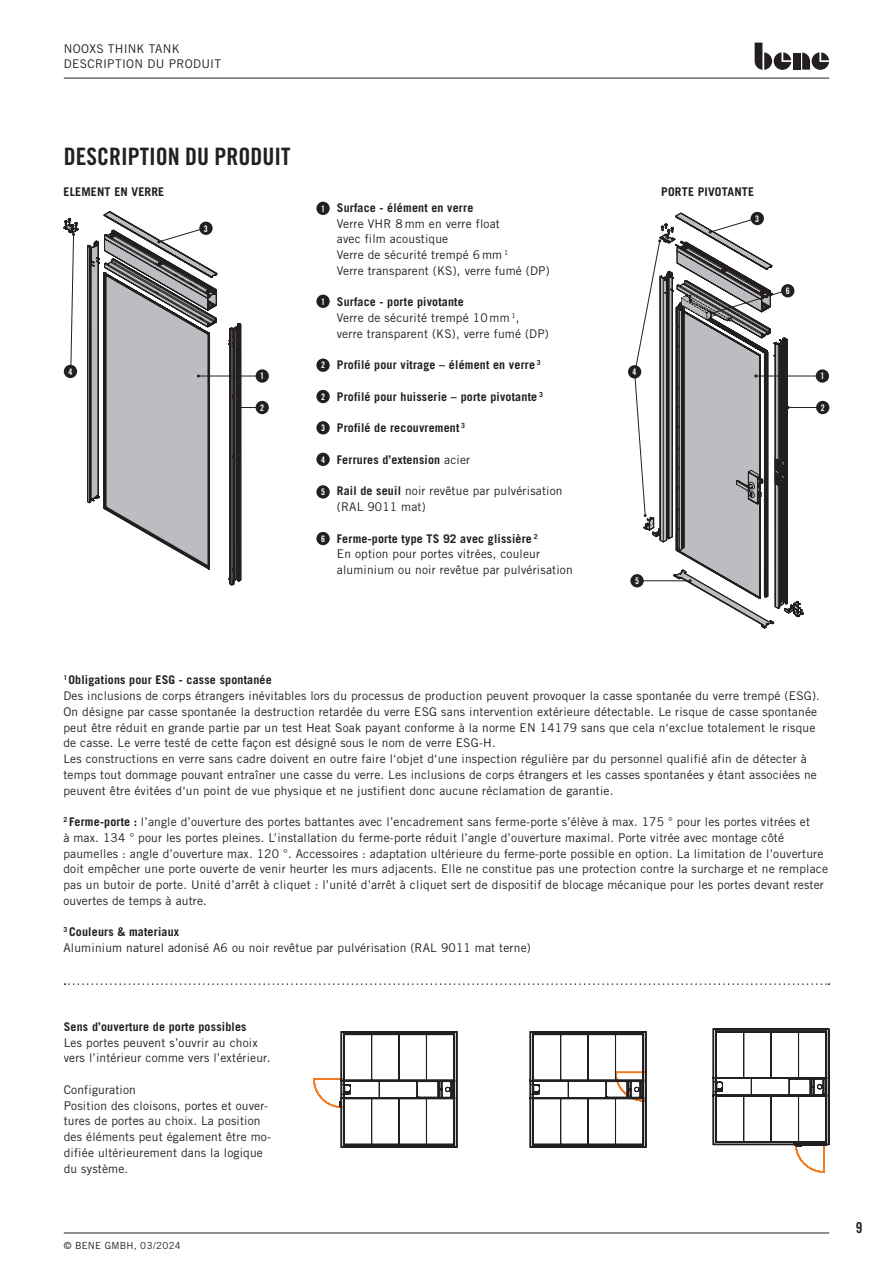
<style>
.page{position:relative;width:893px;height:1263px;background:#fff}
.page>*{position:absolute;margin:0;border:0;box-sizing:border-box;transform-origin:0 0}
.t1{font:24px "Trade Gothic LT Std Bd Cn 20";color:#231f20}
.t2{font:15px "Trade Gothic LT Std Bd Cn 20";color:#231f20}
.t3{font:12px/15.8px "Trade Gothic LT Std";letter-spacing:.015em;color:#231f20}
.t4{font:700 12px "Trade Gothic LT Std";letter-spacing:.015em;color:#231f20}
.t5{font:9.75px "Trade Gothic LT Std";letter-spacing:.03em;color:#231f20}
.t6{font:9px "Trade Gothic LT Std Bd Cn 20";color:#fff}
.s1{font-weight:700}
.s2{font-weight:400}
</style>
<div class="page">
<svg style="left:755px;top:43px;width:36px;height:27px"></svg>
<div style="left:793px;top:53px;width:7px;height:17px;background:#231f20"></div>
<svg style="left:802px;top:52px;width:27px;height:18px"></svg>
<div style="left:256px;top:369px;width:13px;height:14px;background:#231f20;border-radius:50%"></div>
<div style="left:816px;top:369px;width:13px;height:14px;background:#231f20;border-radius:50%"></div>
<div style="left:256px;top:401px;width:13px;height:13px;background:#231f20;border-radius:50%"></div>
<div style="left:816px;top:401px;width:13px;height:13px;background:#231f20;border-radius:50%"></div>
<svg style="left:630px;top:574px;width:14px;height:13px"></svg>
<hr style="left:198px;top:376px;width:60px;height:1px;background:#231f20">
<svg style="left:87px;top:211px;width:131px;height:359px"></svg>
<hr style="left:756px;top:376px;width:63px;height:1px;background:#231f20">
<svg style="left:229px;top:323px;width:29px;height:263px"></svg>
<hr style="left:788px;top:407px;width:31px;height:1px;background:#231f20">
<svg style="left:63px;top:218px;width:16px;height:155px"></svg>
<svg style="left:634px;top:212px;width:170px;height:417px"></svg>
<div style="left:64px;top:365px;width:13px;height:13px;background:#231f20;border-radius:50%"></div>
<div style="left:628px;top:365px;width:13px;height:13px;background:#231f20;border-radius:50%"></div>
<svg style="left:313px;top:1071px;width:512px;height:102px"></svg>
<svg style="left:339px;top:1101px;width:2px;height:6px"></svg>
<svg style="left:341px;top:1030px;width:484px;height:118px"></svg>
<svg style="left:713px;top:1028px;width:116px;height:119px"></svg>
<hr style="left:64px;top:78px;width:765px;height:1px;background:#231f20">
<hr style="left:64px;top:1232px;width:765px;height:1px;background:#231f20">
<div style="left:316px;top:202px;width:14px;height:13px;background:#231f20;border-radius:50%"></div>
<div style="left:316px;top:295px;width:14px;height:13px;background:#231f20;border-radius:50%"></div>
<div style="left:316px;top:359px;width:14px;height:13px;background:#231f20;border-radius:50%"></div>
<div style="left:316px;top:390px;width:14px;height:13px;background:#231f20;border-radius:50%"></div>
<div style="left:316px;top:421px;width:14px;height:13px;background:#231f20;border-radius:50%"></div>
<div style="left:316px;top:453px;width:14px;height:13px;background:#231f20;border-radius:50%"></div>
<div style="left:316px;top:485px;width:14px;height:14px;background:#231f20;border-radius:50%"></div>
<div style="left:316px;top:532px;width:14px;height:13px;background:#231f20;border-radius:50%"></div>
<svg style="left:65px;top:983px;width:764px;height:2px"></svg>
<p class="t3" style="left:64px;top:41px;width:159px;line-height:14.4px">NOOXS THINK TANK<br>DESCRIPTION DU PRODUIT</p>
<h1 class="t1" style="left:64px;top:141px;width:228px">DESCRIPTION DU PRODUIT</h1>
<p class="t4" style="left:64px;top:184px;width:102px">ELEMENT EN VERRE</p>
<p class="t4" style="left:661px;top:184px;width:94px">PORTE PIVOTANTE</p>
<p class="t6" style="left:321px;top:203px;width:5px">1</p>
<p class="t4" style="left:337px;top:200px;width:138px">Surface - élément en verre</p>
<p class="t3" style="left:337px;top:215px;width:214px">Verre VHR 8 mm en verre float<br>avec film acoustique<br>Verre de sécurité trempé 6 mm <sup>1<br></sup>Verre transparent (KS), verre fumé (DP)</p>
<p class="t3" style="left:337px;top:294px;width:214px"><span class="s1">Surface - porte pivotante<br></span>Verre de sécurité trempé 10 mm <sup>1</sup>,<br>verre transparent (KS), verre fumé (DP)</p>
<p class="t4" style="left:337px;top:358px;width:205px">Profilé pour vitrage – élément en verre <sup>3</sup></p>
<p class="t4" style="left:337px;top:389px;width:208px">Profilé pour huisserie – porte pivotante <sup>3</sup></p>
<p class="t4" style="left:337px;top:421px;width:130px">Profilé de recouvrement <sup>3</sup></p>
<p class="t4" style="left:337px;top:452px;width:135px">Ferrures d’extension <span class="s2">acier</span></p>
<p class="t3" style="left:337px;top:483px;width:227px"><span class="s1">Rail de seuil</span> noir revêtue par pulvérisation (RAL 9011 mat)</p>
<p class="t3" style="left:337px;top:530px;width:237px"><span class="s1">Ferme-porte type TS 92 avec glissière</span> <sup>2<br></sup>En option pour portes vitrées, couleur aluminium ou noir revêtue par pulvérisation</p>
<p class="t6" style="left:755px;top:213px;width:5px">3</p>
<p class="t6" style="left:204px;top:223px;width:5px">3</p>
<p class="t6" style="left:786px;top:285px;width:5px">6</p>
<p class="t6" style="left:321px;top:296px;width:5px">1</p>
<p class="t6" style="left:321px;top:360px;width:5px">2</p>
<p class="t6" style="left:321px;top:391px;width:5px">2</p>
<p class="t6" style="left:321px;top:422px;width:5px">3</p>
<p class="t6" style="left:321px;top:454px;width:5px">4</p>
<p class="t6" style="left:321px;top:486px;width:5px">5</p>
<p class="t6" style="left:321px;top:533px;width:5px">6</p>
<p class="t6" style="left:68px;top:366px;width:5px">4</p>
<p class="t6" style="left:633px;top:366px;width:5px">4</p>
<p class="t6" style="left:260px;top:371px;width:5px">1</p>
<p class="t6" style="left:820px;top:371px;width:5px">1</p>
<p class="t6" style="left:260px;top:402px;width:5px">2</p>
<p class="t6" style="left:821px;top:402px;width:5px">2</p>
<p class="t6" style="left:635px;top:575px;width:5px">5</p>
<p class="t3" style="left:63px;top:672px;width:758px"><sup>1</sup> <span class="s1">Obligations pour ESG - casse spontanée<br></span>Des inclusions de corps étrangers inévitables lors du processus de production peuvent provoquer la casse spontanée du verre trempé (ESG).<br>On désigne par casse spontanée la destruction retardée du verre ESG sans intervention extérieure détectable. Le risque de casse spontanée peut être réduit en grande partie par un test Heat Soak payant conforme à la norme E N 14179 sans que cela n‘exclue totalement le risque de casse. Le verre testé de cette façon est désigné sous le nom de verre ESG-H.<br>Les constructions en verre sans cadre doivent en outre faire l‘objet d‘une inspection régulière par du personnel qualifié afin de détecter à temps tout dommage pouvant entraîner une casse du verre. Les inclusions de corps étrangers et les casses spontanées y étant associées ne peuvent être évitées d‘un point de vue physique et ne justifient donc aucune réclamation de garantie.</p>
<p class="t3" style="left:63px;top:814px;width:766px"><sup>2</sup> <span class="s1">Ferme-porte :</span> l’angle d’ouverture des portes battantes avec l’encadrement sans ferme-porte s’élève à max. 175 ° pour les portes vitrées et<br>à max. 134 ° pour les portes pleines. L’installation du ferme-porte réduit l’angle d’ouverture maximal. Porte vitrée avec montage côté paumelles : angle d’ouverture max. 120 °. Accessoires : adaptation ultérieure du ferme-porte possible en option. La limitation de l’ouverture doit empêcher une porte ouverte de venir heurter les murs adjacents. E lle ne constitue pas une protection contre la surcharge et ne remplace pas un butoir de porte. Unité d’arrêt à cliquet : l’unité d’arrêt à cliquet sert de dispositif de blocage mécanique pour les portes devant rester ouvertes de temps à autre.</p>
<p class="t3" style="left:63px;top:924px;width:469px"><sup>3</sup> <span class="s1">Couleurs &amp; materiaux<br></span>Aluminium naturel adonisé A6 ou noir revêtue par pulvérisation (RAL 9011 mat terne)</p>
<p class="t4" style="left:64px;top:1019px;width:184px">Sens d’ouverture de porte possibles</p>
<p class="t3" style="left:64px;top:1034px;width:208px">Les portes peuvent s’ouvrir au choix vers l’intérieur comme vers l’extérieur.</p>
<p class="t3" style="left:64px;top:1082px;width:209px">Configuration<br>Position des cloisons, portes et ouver&shy;tures de portes au choix. La position des éléments peut également être mo&shy;difiée ultérieurement dans la logique du système.</p>
<p class="t5" style="left:64px;top:1239px;width:118px">© Ben e GmbH, 03/2024</p>
<p class="t2" style="left:856px;top:1218px;width:8px">9</p>
</div>
